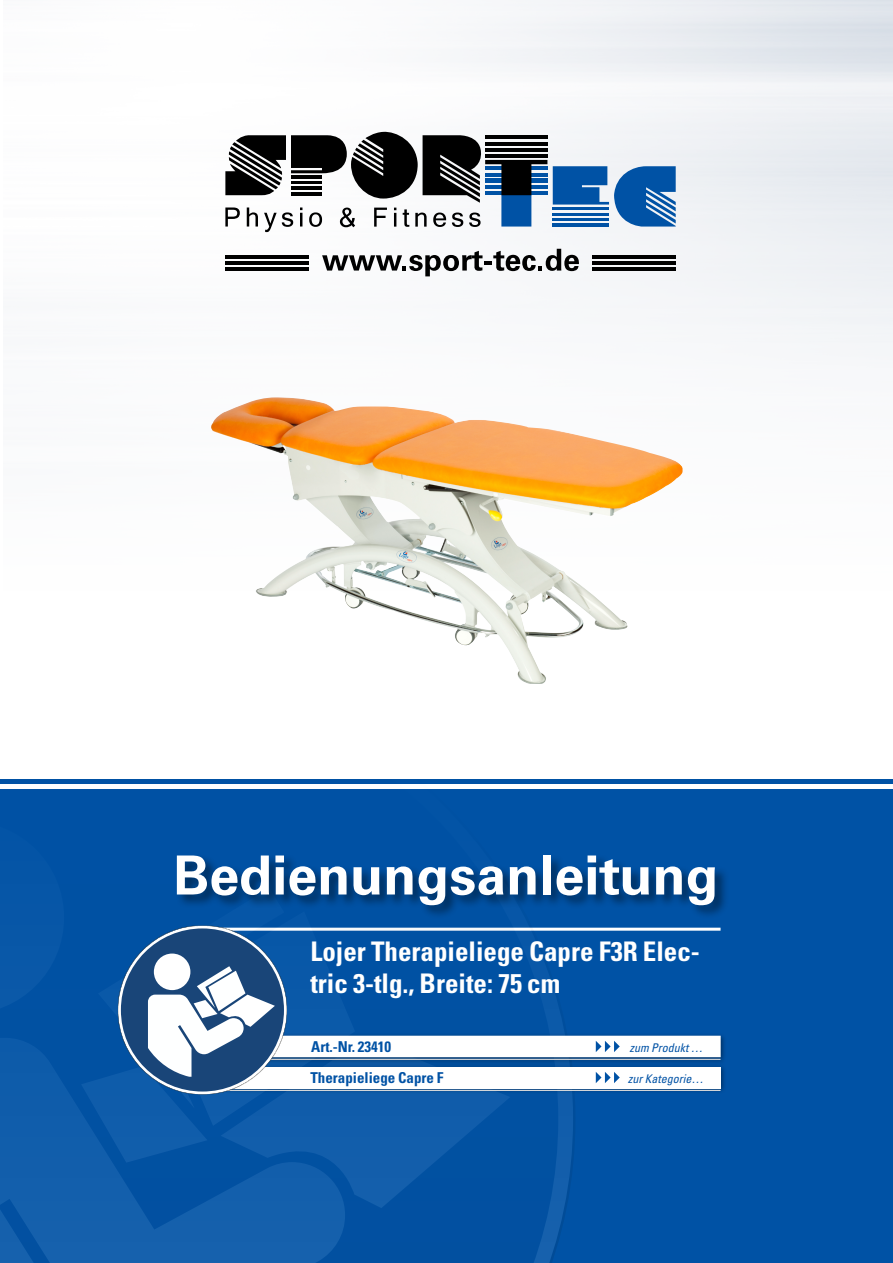
<style>
.page{position:relative;width:893px;height:1263px;background:#fff}
.page>*{position:absolute;margin:0;border:0;box-sizing:border-box;transform-origin:0 0}
.t1{font:700 54px "Univers LT Std";color:#fff}
.t2{font:700 condensed 27px/32.4px "Univers LT Std";color:#fff}
.t3{font:700 condensed 15px "Univers LT Std";color:#0052a5}
.t4{font:italic condensed 12px "Univers LT Std";color:#0052a5}
</style>
<div class="page">
<img style="left:225px;top:0;width:668px;height:473px">
<svg style="left:553px;top:166px;width:123px;height:61px"></svg>
<svg style="left:225px;top:132px;width:322px;height:100px"></svg>
<svg style="left:322px;top:249px;width:257px;height:27px"></svg>
<hr style="left:592px;top:255px;width:84px;height:4px;background:#000">
<hr style="left:592px;top:261px;width:84px;height:4px;background:#000">
<hr style="left:592px;top:267px;width:84px;height:3px;background:#000">
<hr style="left:225px;top:255px;width:84px;height:4px;background:#000">
<hr style="left:225px;top:261px;width:84px;height:4px;background:#000">
<hr style="left:225px;top:267px;width:84px;height:3px;background:#000">
<div style="left:0;top:779px;width:893px;height:484px;background:#0052a5"></div>
<hr style="left:0;top:785px;width:893px;height:4px;background:#fff">
<hr style="left:195px;top:928px;width:525px;height:3px;background:#fff">
<svg style="left:558px;top:784px;width:17px;height:457px"></svg>
<svg style="left:0;top:784px;width:558px;height:479px"></svg>
<svg style="left:0;top:821px;width:64px;height:193px"></svg>
<svg style="left:0;top:1038px;width:345px;height:225px;fill:#135fac"></svg>
<svg style="left:221px;top:1094px;width:289px;height:114px;fill:#105caa"></svg>
<div style="left:257px;top:1056px;width:469px;height:10px;background:#000;opacity:.4"></div>
<div style="left:222px;top:1033px;width:504px;height:30px;background:#000;opacity:.4"></div>
<div style="left:226px;top:1036px;width:494px;height:21px;background:#fff"></div>
<svg style="left:596px;top:1041px;width:24px;height:11px"></svg>
<div style="left:222px;top:1064px;width:504px;height:30px;background:#000;opacity:.4"></div>
<div style="left:225px;top:1067px;width:495px;height:21px;background:#fff"></div>
<div style="left:175px;top:854px;width:554px;height:65px;background:#000;opacity:.46"></div>
<svg style="left:596px;top:1072px;width:24px;height:11px"></svg>
<svg style="left:81px;top:888px;width:274px;height:274px"></svg>
<img style="left:211px;top:397px;width:471px;height:287px">
<h1 class="t1" style="left:173px;top:844px;width:547px">Bedienungsanleitung</h1>
<p class="t2" style="left:310px;top:935px;width:391px">Lojer Therapieliege Capre F3R Elec&shy;tric 3-tlg., Breite: 75 cm</p>
<p class="t3" style="left:311px;top:1037px;width:82px">Art.-Nr. 23410</p>
<p class="t4" style="left:630px;top:1040px;width:75px">zum Produkt …</p>
<p class="t3" style="left:310px;top:1068px;width:135px">Therapieliege Capre F</p>
<p class="t4" style="left:628px;top:1071px;width:77px">zur Kategorie…</p>
</div>
